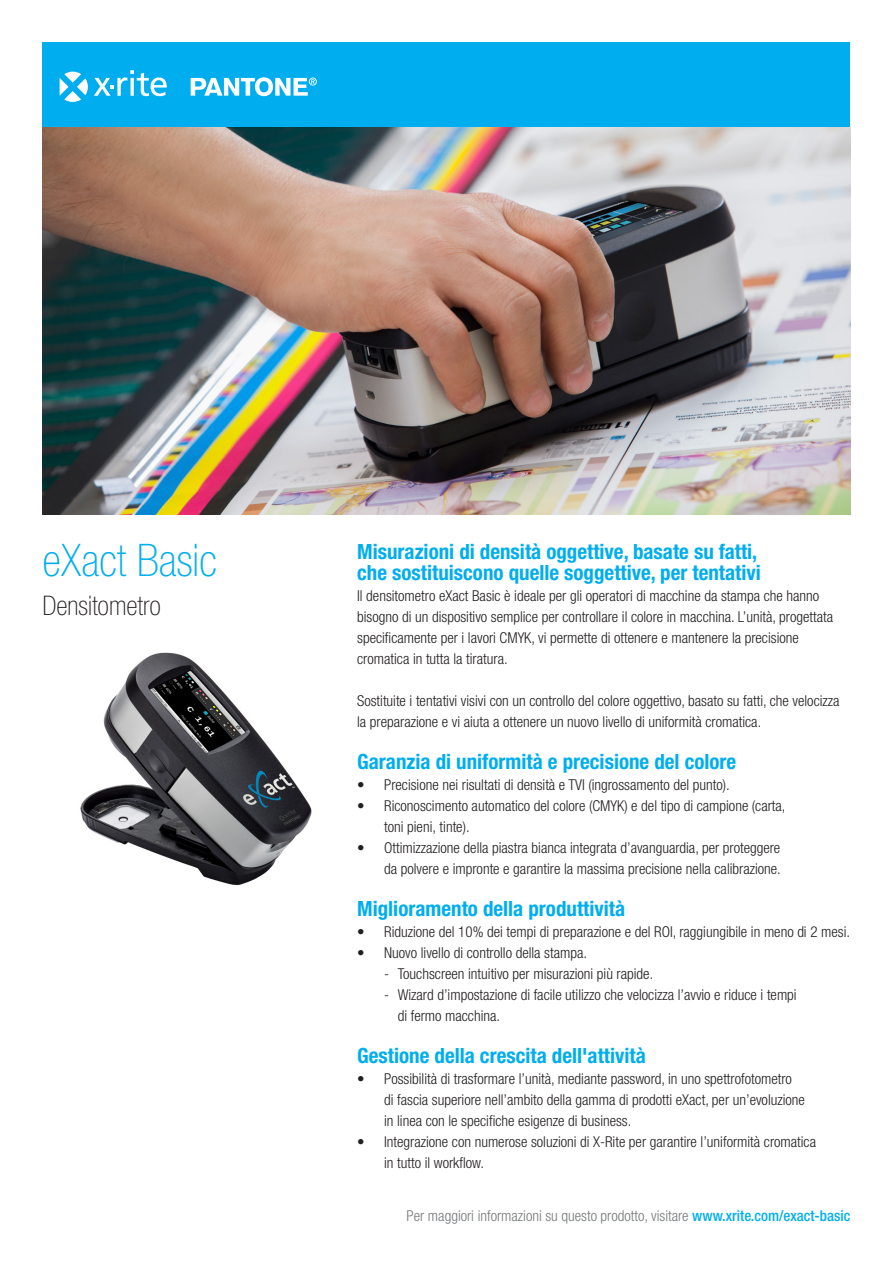
<style>
.page{position:relative;width:893px;height:1263px;background:#fff}
.page>*{position:absolute;margin:0;border:0;box-sizing:border-box;transform-origin:0 0}
.SellSheet-H0{font:100 condensed 45px "Helvetica Neue LT Std";color:#00aeef}
.SellSheet-H1{font:100 condensed 27px "Helvetica Neue LT Std";color:#231f20}
.SellSheet-H2{font:700 condensed 21px/21px "Helvetica Neue LT Std";color:#00aeef}
.SellSheet-Body{font:300 condensed 15px/21px "Helvetica Neue LT Std";color:#231f20}
.SellSheet-Info{font:300 condensed 15px "Helvetica Neue LT Std";color:#76787b}
.s1{font-weight:500;color:#00aeef}
</style>
<div class="page">
<div style="left:43px;top:43px;width:807px;height:85px;background:#00aeef"></div>
<img style="left:43px;top:128px;width:807px;height:386px">
<img style="left:80px;top:652px;width:231px;height:233px">
<svg style="left:191px;top:77px;width:125px;height:19px"></svg>
<svg style="left:94px;top:70px;width:73px;height:26px"></svg>
<svg style="left:60px;top:72px;width:28px;height:30px"></svg>
<p class="SellSheet-H0" style="left:43px;top:535px;width:176px">eXact Basic</p>
<p class="SellSheet-H2" style="left:357px;top:541px;width:405px">Misurazioni di densità oggettive, basate su fatti, che sostituiscono quelle soggettive, per tentativi</p>
<p class="SellSheet-Body" style="left:357px;top:585px;width:477px">Il densitometro eXact Basic è ideale per gli operatori di macchine da stampa che hanno bisogno di un dispositivo semplice per controllare il colore in macchina. L’unità, progettata specificamente per i lavori CMYK, vi permette di ottenere e mantenere la precisione cromatica in tutta la tiratura.</p>
<p class="SellSheet-Body" style="left:357px;top:690px;width:484px">Sostituite i tentativi visivi con un controllo del colore oggettivo, basato su fatti, che velocizza la preparazione e vi aiuta a ottenere un nuovo livello di uniformità cromatica.</p>
<p class="SellSheet-H2" style="left:357px;top:751px;width:381px">Garanzia di uniformità e precisione del colore</p>
<p class="SellSheet-Body" style="left:357px;top:774px;width:374px">• Precisione nei risultati di densità e TVI (ingrossamento del punto).</p>
<p class="SellSheet-Body" style="left:384px;top:795px;width:403px;text-indent:-27px">• Riconoscimento automatico del colore (CMYK) e del tipo di campione (carta, toni pieni, tinte).</p>
<p class="SellSheet-Body" style="left:357px;top:837px;width:425px;text-align:right">• Ottimizzazione della piastra bianca integrata d’avanguardia, per proteggere da polvere e impronte e garantire la massima precisione nella calibrazione.</p>
<p class="SellSheet-H2" style="left:357px;top:898px;width:269px">Miglioramento della produttività</p>
<p class="SellSheet-Body" style="left:357px;top:921px;width:494px">• Riduzione del 10% dei tempi di preparazione e del ROI, raggiungibile in meno di 2 mesi.</p>
<p class="SellSheet-Body" style="left:357px;top:942px;width:231px">• Nuovo livello di controllo della stampa.</p>
<p class="SellSheet-Body" style="left:384px;top:963px;width:271px">- Touchscreen intuitivo per misurazioni più rapide.</p>
<p class="SellSheet-Body" style="left:398px;top:984px;width:400px;text-indent:-14px">- Wizard d’impostazione di facile utilizzo che velocizza l’avvio e riduce i tempi di fermo macchina.</p>
<p class="SellSheet-H2" style="left:357px;top:1045px;width:290px">Gestione della crescita dell'attività</p>
<p class="SellSheet-Body" style="left:384px;top:1068px;width:422px;text-indent:-27px">• Possibilità di trasformare l’unità, mediante password, in uno spettrofotometro di fascia superiore nell’ambito della gamma di prodotti eXact, per un’evoluzione in linea con le specifiche esigenze di business.</p>
<p class="SellSheet-Body" style="left:384px;top:1131px;width:433px;text-indent:-27px">• Integrazione con numerose soluzioni di X-Rite per garantire l’uniformità cromatica in tutto il workflow.</p>
<p class="SellSheet-H1" style="left:43px;top:590px;width:120px">Densitometro</p>
<p class="SellSheet-Info" style="left:407px;top:1206px;width:445px">Per maggiori informazioni su questo prodotto, visitare <span class="s1">www.xrite.com/exact-basic</span></p>
</div>
